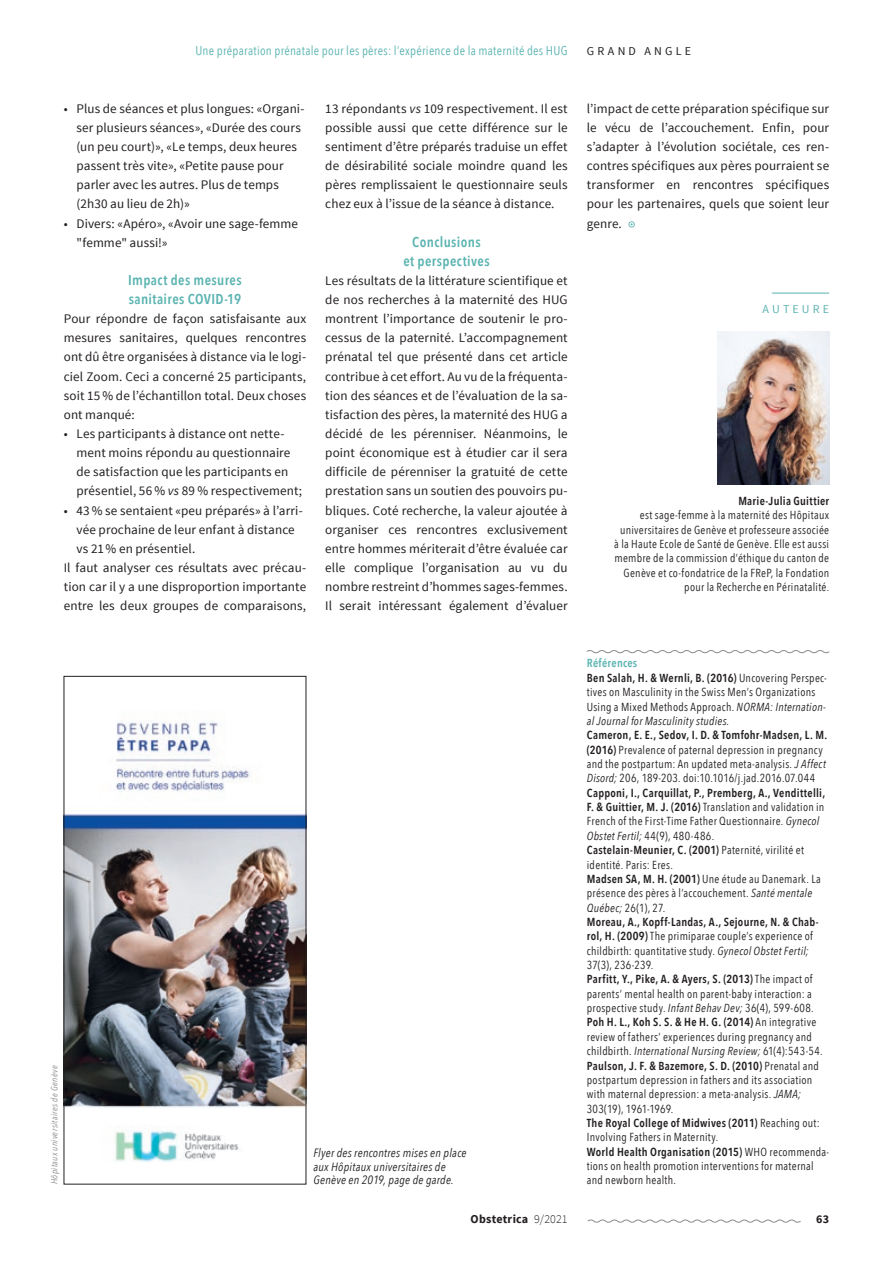
<style>
.page{position:relative;width:893px;height:1263px;background:#fff}
.page>*{position:absolute;margin:0;border:0;box-sizing:border-box;transform-origin:0 0}
.t1{font:600 14.25px/19.2px "Avenir Next Condensed";letter-spacing:.025em;color:#5bb4b1}
.t2{font:13.2px/19.2px "Source Sans Pro";letter-spacing:.01em;color:#231f20;text-align:justify}
.t3{font:12.75px "Avenir Next Condensed";letter-spacing:.02em;color:#5bb4b1}
.t4{font:italic 12px/13.5px "Avenir Next Condensed";letter-spacing:.02em;color:#231f20}
.t5{font:700 12px "Source Sans Pro";letter-spacing:.02em;color:#231f20}
.t6{font:12px "Source Sans Pro";letter-spacing:.265em;color:#231f20}
.t7{font:12px "Source Sans Pro";letter-spacing:.26em;color:#5bb4b1}
.t8{font:11.7px/14.4px "Avenir Next Condensed";letter-spacing:.025em;color:#231f20}
.t9{font:600 11.7px "Avenir Next Condensed";letter-spacing:.025em;color:#231f20}
.t10{font:italic 9px "Avenir Next Condensed";letter-spacing:.045em;color:#8b8b8c}
.s1{font-style:italic}
.s2{font-weight:600;color:#5bb4b1}
.s3{font-weight:600}
.s4{font-weight:300}
</style>
<div class="page">
<img style="left:718px;top:332px;width:111px;height:153px">
<hr style="left:772px;top:293px;width:57px;height:1px;background:#5bb4b1">
<svg style="left:586px;top:650px;width:244px;height:4px"></svg>
<img style="left:66px;top:720px;width:238px;height:442px">
<div style="left:64px;top:676px;width:242px;height:508px;border:1px solid #231f20"></div>
<svg style="left:628px;top:221px;width:7px;height:6px"></svg>
<svg style="left:587px;top:1219px;width:214px;height:4px"></svg>
<p class="t3" style="left:195px;top:39px;width:374px">Une préparation prénatale pour les pères: l’expérience de la maternité des HUG</p>
<p class="t2" style="left:77px;top:99px;width:229px;text-align:left;text-indent:-13px">• Plus de séances et plus longues: «Organi&shy;ser plusieurs séances», «Durée des cours (un peu court)», «Le temps, deux heures passent très vite», «Petite pause pour parler avec les autres. Plus de temps (2h30 au lieu de 2h)»</p>
<p class="t2" style="left:77px;top:214px;width:223px;text-indent:-13px">• Divers: «Apéro», «Avoir une sage-femme "femme" aussi!»</p>
<p class="t1" style="left:128px;top:270px;width:115px">Impact des mesures sanitaires COVID-19</p>
<p class="t2" style="left:64px;top:309px;width:244px">Pour répondre de façon satisfaisante aux mesures sanitaires, quelques rencontres ont dû être organisées à distance via le logi&shy;ciel Zoom. Ceci a concerné 25 participants, soit 15 % de l’échantillon total. Deux choses ont manqué:</p>
<p class="t2" style="left:77px;top:424px;width:227px;text-align:left;text-indent:-13px">• Les participants à distance ont nette&shy;ment moins répondu au questionnaire de satisfaction que les participants en présentiel, 56 % <span class="s1">vs</span> 89 % respectivement;</p>
<p class="t2" style="left:64px;top:501px;width:241px">• 43 % se sentaient «peu préparés» à l’arri-</p>
<p class="t2" style="left:77px;top:520px;width:220px">vée prochaine de leur enfant à distance</p>
<p class="t2" style="left:77px;top:539px;width:120px">vs 21% en présentiel.</p>
<p class="t2" style="left:64px;top:558px;width:244px">Il faut analyser ces résultats avec précau-</p>
<p class="t2" style="left:64px;top:577px;width:244px">tion car il y a une disproportion importante</p>
<p class="t2" style="left:64px;top:596px;width:244px">entre les deux groupes de comparaisons,</p>
<p class="t2" style="left:325px;top:99px;width:244px">13 répondants <span class="s1">vs</span> 109 respectivement. Il est possible aussi que cette différence sur le sentiment d’être préparés traduise un effet de désirabilité sociale moindre quand les pères remplissaient le questionnaire seuls chez eux à l’issue de la séance à distance.</p>
<p class="t1" style="left:403px;top:232px;width:88px;text-align:center">Conclusions<br>et perspectives</p>
<p class="t2" style="left:325px;top:271px;width:244px">Les résultats de la littérature scientifique et de nos recherches à la maternité des HUG montrent l’importance de soutenir le pro&shy;cessus de la paternité. L’accompagnement prénatal tel que présenté dans cet article contribue à cet effort. Au vu de la fréquenta&shy;tion des séances et de l’évaluation de la sa&shy;tisfaction des pères, la maternité des HUG a décidé de les pérenniser. Néanmoins, le point économique est à étudier car il sera difficile de pérenniser la gratuité de cette prestation sans un soutien des pouvoirs pu&shy;bliques. Coté recherche, la valeur ajoutée à organiser ces rencontres exclusivement entre hommes mériterait d’être évaluée car elle complique l’organisation au vu du nombre restreint d’hommes sages-femmes.<br>Il serait intéressant également d’évaluer</p>
<p class="t10" style="left:49px;top:1184px;width:120px;rotate:-90deg">Hôpitaux universitaires de Genève</p>
<p class="t4" style="left:313px;top:1146px;width:155px">Flyer des rencontres mises en place aux Hôpitaux universitaires de</p>
<p class="t4" style="left:313px;top:1173px;width:142px">Genève en 2019, page de garde.</p>
<p class="t6" style="left:587px;top:43px;width:88px">Gra nd Angle</p>
<p class="t2" style="left:587px;top:99px;width:244px">l’impact de cette préparation spécifique sur le vécu de l’accouchement. Enfin, pour s’adapter à l’évolution sociétale, ces ren&shy;contres spécifiques aux pères pourraient se transformer en rencontres spécifiques pour les partenaires, quels que soient leur genre.</p>
<p class="t7" style="left:763px;top:301px;width:68px">AUTEURE</p>
<p class="t9" style="left:738px;top:491px;width:92px">Marie-Julia Guittier</p>
<p class="t8" style="left:614px;top:507px;width:216px;text-align:right">est sage-femme à la maternité des Hôpitaux universitaires de Genève et professeure associée à la Haute Ecole de Santé de Genève. Elle est aussi membre de la commission d’éthique du canton de Genève et co-fondatrice de la FReP, la Fondation pour la Recherche en Périnatalité.</p>
<p class="t8" style="left:587px;top:656px;width:242px"><span class="s2">Références<br></span><span class="s3">Ben Salah, H. &amp; Wernli, B. (2016)</span> Uncovering Perspec&shy;tives on Masculinity in the Swiss Men’s Organizations Using a Mixed Methods Approach. <span class="s1">NORMA: Internation&shy;al Journal for Masculinity studies.</span></p>
<p class="t8" style="left:587px;top:727px;width:244px"><span class="s3">Cameron, E. E., Sedov, I. D. &amp; Tomfohr-Madsen, L. M. (2016)</span> Prevalence of paternal depression in pregnancy and the postpartum: An updated meta-analysis. <span class="s1">J Affect Disord;</span> 206, 189-203. doi:10.1016/j.jad.2016.07.044<br><span class="s3">Capponi, I., Carquillat, P., Premberg, A., Vendittelli, F. &amp; Guittier, M. J. (2016)</span> Translation and validation in French of the First-Time Father Questionnaire. <span class="s1">Gynecol Obstet Fertil;</span> 44(9), 480-486.<br><span class="s3">Castelain-Meunier, C. (2001)</span> Paternité, virilité et identité. Paris: Eres.<br><span class="s3">Madsen SA, M. H. (2001)</span> Une étude au Danemark. La présence des pères à l’accouchement. <span class="s1">Santé mentale Québec;</span> 26(1), 27.<br><span class="s3">Moreau, A., Kopff-Landas, A., Sejourne, N. &amp; Chab&shy;rol, H. (2009)</span> The primiparae couple’s experience of childbirth: quantitative study. <span class="s1">Gynecol Obstet Fertil; </span>37(3), 236-239.<br><span class="s3">Parfitt, Y., Pike, A. &amp; Ayers, S. (2013)</span> The impact of parents’ mental health on parent-baby interaction: a prospective study. <span class="s1">Infant Behav Dev;</span> 36(4), 599-608.<br><span class="s3">Poh H. L., Koh S. S. &amp; He H. G. (2014)</span> An integrative review of fathers’ experiences during pregnancy and childbirth. <span class="s1">International Nursing Review;</span> 61(4):543-54.<br><span class="s3">Paulson, J. F. &amp; Bazemore, S. D. (2010)</span> Prenatal and postpartum depression in fathers and its association with maternal depression: a meta-analysis. <span class="s1">JAMA; </span>303(19), 1961-1969.<br><span class="s3">The Royal College of Midwives (2011)</span> Reaching out:<br>Involving Fathers in Maternity.<br><span class="s3">World Health Organisation (2015)</span> WHO recommenda&shy;tions on health promotion interventions for maternal and newborn health.</p>
<p class="t5" style="left:471px;top:1211px;width:99px">Obstetrica <span class="s4">9/2021</span></p>
<p class="t5" style="left:816px;top:1211px;width:15px">63</p>
</div>
